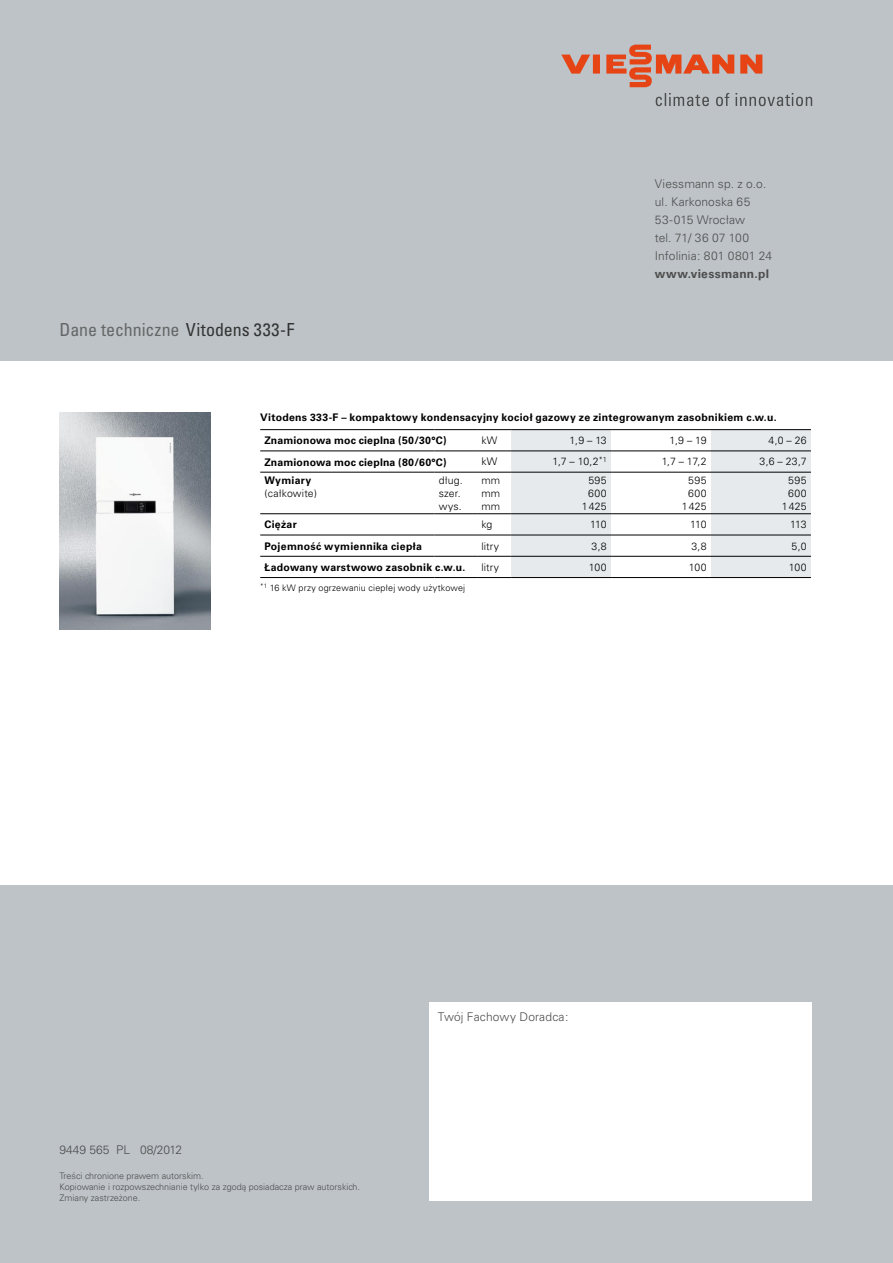
<style>
.page{position:relative;width:893px;height:1263px;background:#bdc3c7}
.page>*{position:absolute;margin:0;border:0;box-sizing:border-box;transform-origin:0 0}
.Daten_Head{font:condensed 18px "Univers CE";color:#666}
._4_Copy{font:300 12px "Univers CE";letter-spacing:.01em;color:#4d4d4d}
._4_Copy-2{font:700 12px "Univers CE";letter-spacing:.025em;color:#4d4d4d}
.t1{font:700 10.5px "Univers CE";letter-spacing:.025em;color:#000}
.t2{font:300 10.5px/12.6px "Univers CE";letter-spacing:.015em;color:#000}
._3_Copy{font:300 9px "Univers CE";color:#4d4d4d}
.t3{font:300 9px "Univers CE";letter-spacing:.02em;color:#000}
.s1{color:#333}
.s2{font-weight:700}
</style>
<div class="page">
<div style="left:0;top:361px;width:893px;height:523px;background:#fff"></div>
<svg style="left:561px;top:45px;width:201px;height:42px"></svg>
<svg style="left:656px;top:93px;width:156px;height:13px"></svg>
<div style="left:429px;top:1002px;width:383px;height:198px;background:#fff"></div>
<img style="left:60px;top:413px;width:150px;height:216px">
<svg style="left:511px;top:430px;width:300px;height:147px"></svg>
<hr style="left:511px;top:451px;width:100px;height:1px;background:#000">
<hr style="left:611px;top:451px;width:100px;height:1px;background:#000">
<hr style="left:711px;top:451px;width:100px;height:1px;background:#000">
<hr style="left:511px;top:472px;width:100px;height:1px;background:#000">
<hr style="left:611px;top:472px;width:100px;height:1px;background:#000">
<hr style="left:711px;top:472px;width:100px;height:1px;background:#000">
<hr style="left:511px;top:513px;width:100px;height:1px;background:#000">
<hr style="left:611px;top:513px;width:100px;height:1px;background:#000">
<hr style="left:711px;top:513px;width:100px;height:1px;background:#000">
<hr style="left:511px;top:535px;width:100px;height:1px;background:#000">
<hr style="left:611px;top:535px;width:100px;height:1px;background:#000">
<hr style="left:711px;top:535px;width:100px;height:1px;background:#000">
<hr style="left:260px;top:556px;width:175px;height:1px;background:#000">
<hr style="left:435px;top:556px;width:42px;height:1px;background:#000">
<hr style="left:477px;top:556px;width:34px;height:1px;background:#000">
<hr style="left:511px;top:556px;width:100px;height:1px;background:#000">
<hr style="left:611px;top:556px;width:100px;height:1px;background:#000">
<hr style="left:711px;top:556px;width:100px;height:1px;background:#000">
<hr style="left:260px;top:451px;width:175px;height:1px;background:#000">
<hr style="left:435px;top:451px;width:42px;height:1px;background:#000">
<hr style="left:477px;top:451px;width:34px;height:1px;background:#000">
<hr style="left:477px;top:472px;width:34px;height:1px;background:#000">
<hr style="left:477px;top:513px;width:34px;height:1px;background:#000">
<hr style="left:260px;top:535px;width:175px;height:1px;background:#000">
<hr style="left:435px;top:535px;width:42px;height:1px;background:#000">
<hr style="left:477px;top:535px;width:34px;height:1px;background:#000">
<hr style="left:260px;top:472px;width:175px;height:1px;background:#000">
<hr style="left:435px;top:472px;width:42px;height:1px;background:#000">
<hr style="left:260px;top:513px;width:175px;height:1px;background:#000">
<hr style="left:435px;top:513px;width:42px;height:1px;background:#000">
<hr style="left:260px;top:577px;width:175px;height:1px;background:#000">
<hr style="left:435px;top:577px;width:42px;height:1px;background:#000">
<hr style="left:477px;top:577px;width:34px;height:1px;background:#000">
<hr style="left:511px;top:577px;width:100px;height:1px;background:#000">
<hr style="left:611px;top:577px;width:100px;height:1px;background:#000">
<hr style="left:711px;top:577px;width:100px;height:1px;background:#000">
<hr style="left:260px;top:429px;width:175px;height:1px;background:#000">
<hr style="left:435px;top:429px;width:42px;height:1px;background:#000">
<hr style="left:477px;top:429px;width:34px;height:1px;background:#000">
<hr style="left:511px;top:429px;width:100px;height:1px;background:#000">
<hr style="left:611px;top:429px;width:100px;height:1px;background:#000">
<hr style="left:711px;top:429px;width:100px;height:1px;background:#000">
<p class="Daten_Head" style="left:60px;top:320px;width:236px">Dane techniczne <span class="s1">Vitodens 333-F</span></p>
<p class="_4_Copy" style="left:655px;top:177px;width:113px">Viessmann sp. z o.o.</p>
<p class="_4_Copy" style="left:655px;top:195px;width:97px">ul. Karkonoska 65</p>
<p class="_4_Copy" style="left:655px;top:213px;width:92px">53-015 Wrocław</p>
<p class="_4_Copy" style="left:655px;top:231px;width:96px">tel. 71/ 36 07 100</p>
<p class="_4_Copy" style="left:655px;top:249px;width:119px">Infolinia: 801 0801 24</p>
<p class="_4_Copy-2" style="left:655px;top:266px;width:116px">www.viessmann.pl</p>
<p class="t1" style="left:260px;top:411px;width:518px">Vitodens 333-F – kompaktowy kondensacyjny kocioł gazowy ze zintegrowanym zasobnikiem c.w.u.</p>
<p class="t1" style="left:264px;top:434px;width:184px">Znamionowa moc cieplna (50/30°C)</p>
<p class="t2" style="left:481px;top:434px;width:18px">kW</p>
<p class="t2" style="left:570px;top:434px;width:39px">1,9 – 13</p>
<p class="t2" style="left:669px;top:434px;width:39px">1,9 – 19</p>
<p class="t2" style="left:769px;top:434px;width:40px">4,0 – 26</p>
<p class="t1" style="left:264px;top:456px;width:184px">Znamionowa moc cieplna (80/60°C)</p>
<p class="t2" style="left:481px;top:456px;width:18px">kW</p>
<p class="t2" style="left:552px;top:456px;width:56px">1,7 – 10,2<sup>*1</sup></p>
<p class="t2" style="left:662px;top:456px;width:46px">1,7 – 17,2</p>
<p class="t2" style="left:760px;top:456px;width:49px">3,6 – 23,7</p>
<p class="t2" style="left:264px;top:474px;width:54px"><span class="s2">Wymiary </span>(całkowite)</p>
<p class="t2" style="left:439px;top:474px;width:25px">dług. szer. wys.</p>
<p class="t2" style="left:481px;top:474px;width:20px;text-align:justify">mm mm mm</p>
<p class="t2" style="left:588px;top:474px;width:20px">595</p>
<p class="t2" style="left:688px;top:474px;width:20px">595</p>
<p class="t2" style="left:688px;top:487px;width:20px">600</p>
<p class="t2" style="left:682px;top:500px;width:26px">1425</p>
<p class="t2" style="left:788px;top:474px;width:20px">595</p>
<p class="t2" style="left:788px;top:487px;width:20px">600</p>
<p class="t2" style="left:782px;top:500px;width:26px">1425</p>
<p class="t2" style="left:588px;top:487px;width:20px">600</p>
<p class="t2" style="left:582px;top:500px;width:26px">1425</p>
<p class="t1" style="left:264px;top:518px;width:34px">Ciężar</p>
<p class="t2" style="left:481px;top:518px;width:12px">kg</p>
<p class="t2" style="left:590px;top:518px;width:18px">110</p>
<p class="t2" style="left:690px;top:518px;width:18px">110</p>
<p class="t2" style="left:790px;top:518px;width:18px">113</p>
<p class="t1" style="left:264px;top:540px;width:159px">Pojemność wymiennika ciepła</p>
<p class="t2" style="left:481px;top:540px;width:19px">litry</p>
<p class="t2" style="left:592px;top:540px;width:17px">3,8</p>
<p class="t2" style="left:691px;top:540px;width:17px">3,8</p>
<p class="t2" style="left:791px;top:540px;width:17px">5,0</p>
<p class="t1" style="left:264px;top:561px;width:202px">Ładowany warstwowo zasobnik c.w.u.</p>
<p class="t2" style="left:481px;top:561px;width:19px">litry</p>
<p class="t2" style="left:589px;top:561px;width:19px">100</p>
<p class="t2" style="left:689px;top:561px;width:19px">100</p>
<p class="t2" style="left:789px;top:561px;width:19px">100</p>
<p class="t3" style="left:260px;top:583px;width:206px"><sup>*1</sup> 16 kW przy ogrzewaniu ciepłej wody użytkowej</p>
<p class="_4_Copy" style="left:60px;top:1142px;width:124px">9449 565 PL 08/2012</p>
<p class="_3_Copy" style="left:60px;top:1171px;width:146px">Treści chronione prawem autorskim.</p>
<p class="_3_Copy" style="left:60px;top:1182px;width:302px">Kopiowanie i rozpowszechnianie tylko za zgodą posiadacza praw autorskich.</p>
<p class="_4_Copy" style="left:438px;top:1010px;width:132px">Twój Fachowy Doradca:</p>
</div>
